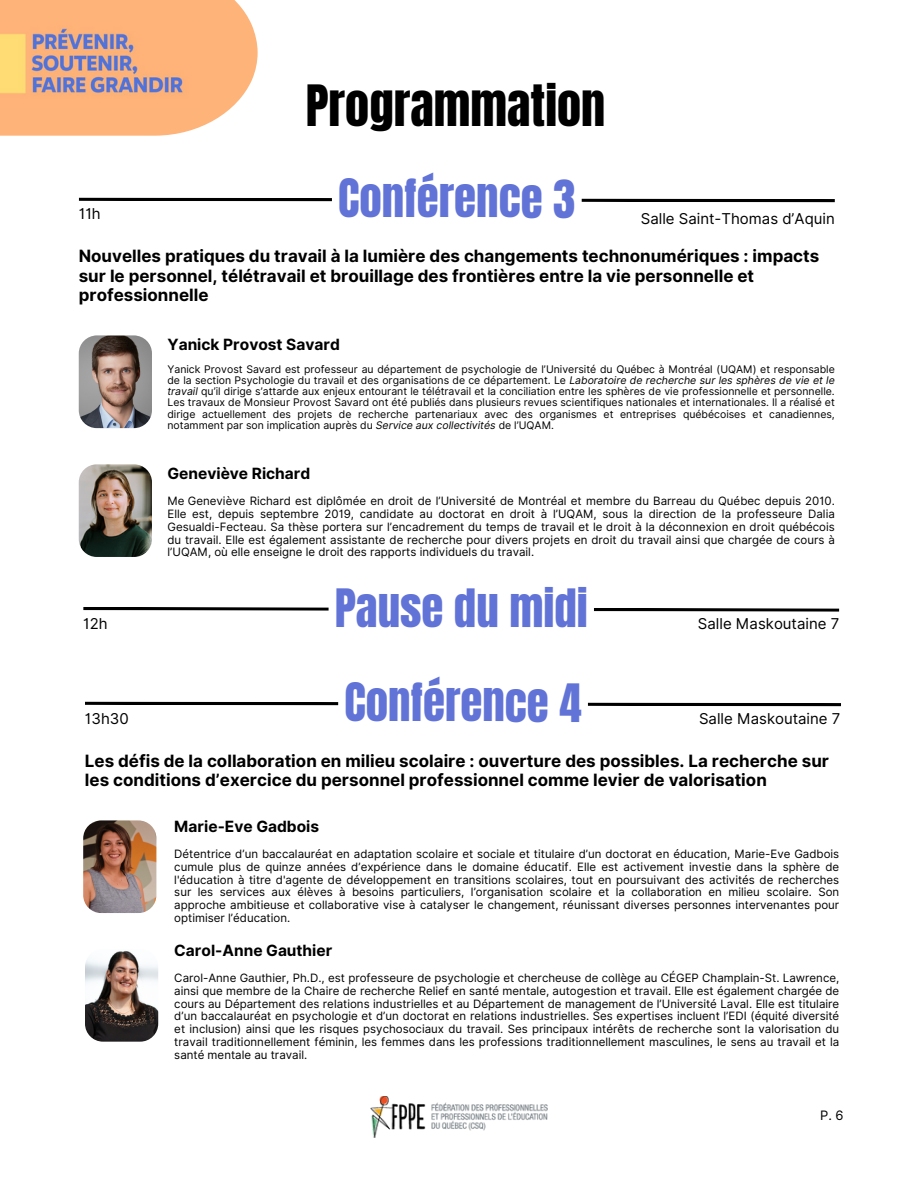
<style>
.page{position:relative;width:918px;height:1188px;background:#fff}
.page>*{position:absolute;margin:0;border:0;box-sizing:border-box;transform-origin:0 0}
.t1{font:48.45px "Anton";color:#000}
.t2{font:45px "Anton";letter-spacing:-.005em;color:#6173d6}
.t3{font:700 16.95px/19.5px "Inter";color:#000}
.t4{font:700 15.45px "Inter";color:#000}
.t5{font:15px "Inter";color:#000}
.t6{font:12.9px "Inter";color:#000}
.t7{font:11.55px/12.8px "Inter";color:#000;text-align:justify}
.t8{font:10.5px/11.2px "Inter";color:#000;text-align:justify}
.s1{font-style:italic}
</style>
<div class="page">
<svg style="left:83px;top:607px;width:756px;height:5px"></svg>
<svg style="left:79px;top:198px;width:756px;height:4px"></svg>
<img style="left:79px;top:464px;width:73px;height:93px;border-radius:18px">
<img style="left:79px;top:336px;width:73px;height:92px;border-radius:18px">
<svg style="left:85px;top:702px;width:756px;height:4px"></svg>
<img style="left:85px;top:949px;width:73px;height:93px;border-radius:18px">
<img style="left:83px;top:820px;width:73px;height:93px;border-radius:18px">
<svg style="left:0;top:0;width:258px;height:136px"></svg>
<img style="left:0;top:22px;width:199px;height:85px">
<img style="left:371px;top:1096px;width:176px;height:42px">
<p class="t1" style="left:306px;top:71px;width:301px">Programmation</p>
<h2 class="t2" style="left:338px;top:166px;width:239px">Conférence 3</h2>
<p class="t5" style="left:79px;top:205px;width:24px">11h</p>
<h2 class="t5" style="left:641px;top:209px;width:196px">Salle Saint-Thomas d’Aquin</h2>
<h2 class="t3" style="left:79px;top:246px;width:742px">Nouvelles pratiques du travail à la lumière des changements technonumériques : impacts sur le personnel, télétravail et brouillage des frontières entre la vie personnelle et professionnelle</h2>
<p class="t5" style="left:83px;top:615px;width:26px">12h</p>
<p class="t4" style="left:167px;top:336px;width:174px">Yanick Provost Savard</p>
<p class="t8" style="left:167px;top:363px;width:669px">Yanick Provost Savard est professeur au département de psychologie de l’Université du Québec à Montréal (UQAM) et responsable de la section Psychologie du travail et des organisations de ce département. Le <span class="s1">Laboratoire de recherche sur les sphères de vie et le travail</span> qu’il dirige s’attarde aux enjeux entourant le télétravail et la conciliation entre les sphères de vie professionnelle et personnelle.<br>Les travaux de Monsieur Provost Savard ont été publiés dans plusieurs revues scientifiques nationales et internationales. Il a réalisé et dirige actuellement des projets de recherche partenariaux avec des organismes et entreprises québécoises et canadiennes, notamment par son implication auprès du <span class="s1">Service aux collectivités</span> de l’UQAM.</p>
<h2 class="t4" style="left:167px;top:464px;width:144px">Geneviève Richard</h2>
<p class="t7" style="left:167px;top:495px;width:669px">Me Geneviève Richard est diplômée en droit de l’Université de Montréal et membre du Barreau du Québec depuis 2010.<br>Elle est, depuis septembre 2019, candidate au doctorat en droit à l’UQAM, sous la direction de la professeure Dalia Gesualdi-Fecteau. Sa thèse portera sur l’encadrement du temps de travail et le droit à la déconnexion en droit québécois du travail. Elle est également assistante de recherche pour divers projets en droit du travail ainsi que chargée de cours à l’UQAM, où elle enseigne le droit des rapports individuels du travail.</p>
<h2 class="t2" style="left:335px;top:576px;width:255px">Pause du midi</h2>
<h3 class="t5" style="left:698px;top:615px;width:143px">Salle Maskoutaine 7</h3>
<h2 class="t2" style="left:344px;top:670px;width:239px">Conférence 4</h2>
<h2 class="t5" style="left:699px;top:709px;width:143px">Salle Maskoutaine 7</h2>
<p class="t3" style="left:85px;top:751px;width:746px">Les défis de la collaboration en milieu scolaire : ouverture des possibles. La recherche sur les conditions d’exercice du personnel professionnel comme levier de valorisation</p>
<h3 class="t5" style="left:85px;top:709px;width:45px">13h30</h3>
<h3 class="t4" style="left:174px;top:817px;width:146px">Marie-Eve Gadbois</h3>
<h3 class="t7" style="left:174px;top:848px;width:667px">Détentrice d’un baccalauréat en adaptation scolaire et sociale et titulaire d’un doctorat en éducation, Marie-Eve Gadbois cumule plus de quinze années d’expérience dans le domaine éducatif. Elle est activement investie dans la sphère de l'éducation à titre d'agente de développement en transitions scolaires, tout en poursuivant des activités de recherches sur les services aux élèves à besoins particuliers, l’organisation scolaire et la collaboration en milieu scolaire. Son approche ambitieuse et collaborative vise à catalyser le changement, réunissant diverses personnes intervenantes pour optimiser l’éducation.</h3>
<h2 class="t4" style="left:174px;top:941px;width:160px">Carol-Anne Gauthier</h2>
<p class="t7" style="left:174px;top:972px;width:667px">Carol-Anne Gauthier, Ph.D., est professeure de psychologie et chercheuse de collège au CÉGEP Champlain-St. Lawrence, ainsi que membre de la Chaire de recherche Relief en santé mentale, autogestion et travail. Elle est également chargée de cours au Département des relations industrielles et au Département de management de l’Université Laval. Elle est titulaire d’un baccalauréat en psychologie et d’un doctorat en relations industrielles. Ses expertises incluent l’EDI (équité diversité et inclusion) ainsi que les risques psychosociaux du travail. Ses principaux intérêts de recherche sont la valorisation du travail traditionnellement féminin, les femmes dans les professions traditionnellement masculines, le sens au travail et la santé mentale au travail.</p>
<h2 class="t6" style="left:820px;top:1108px;width:25px">P. 6</h2>
</div>
